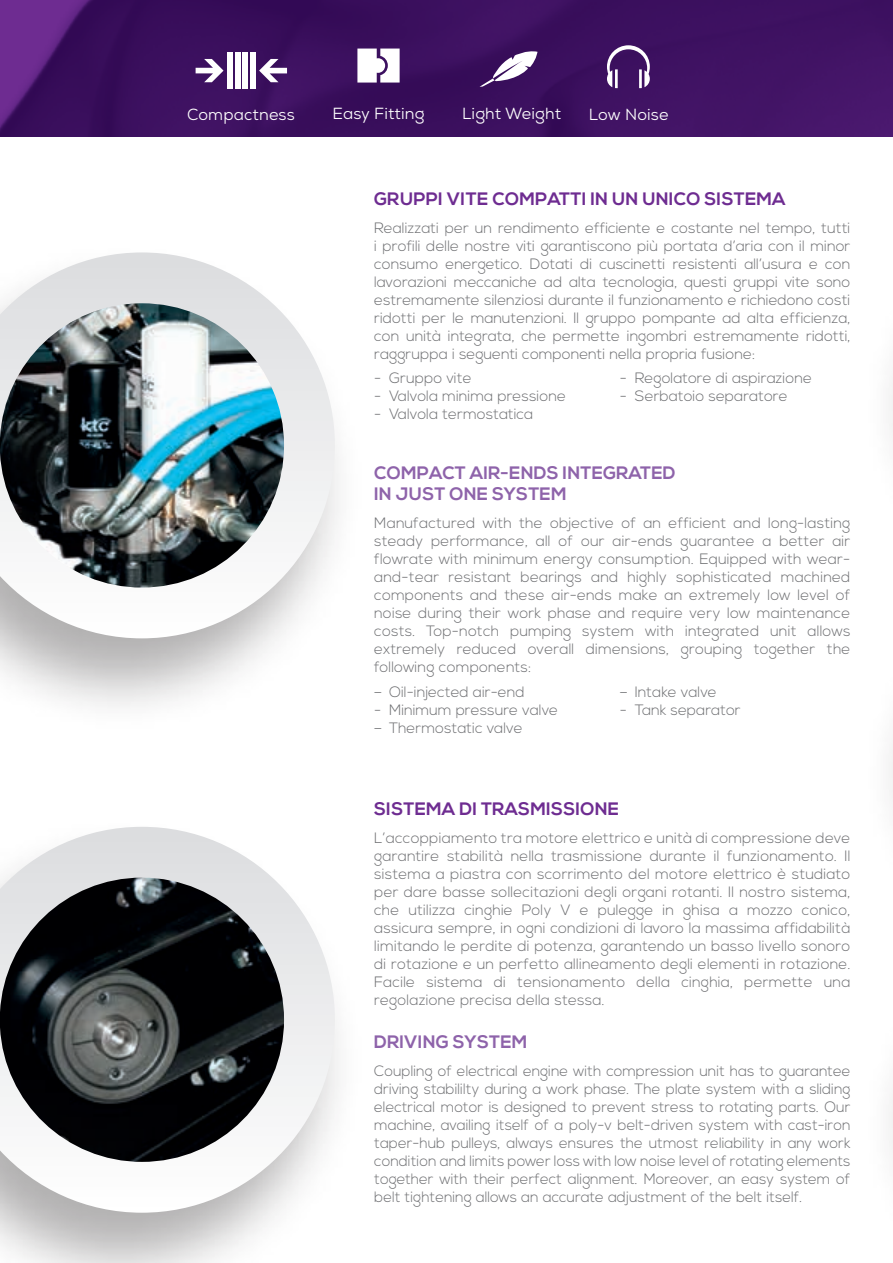
<style>
.page{position:relative;width:893px;height:1263px;background:#fff}
.page>*{position:absolute;margin:0;border:0;box-sizing:border-box;transform-origin:0 0}
.t1{font:700 18px "Nexa";letter-spacing:.01em;color:#6e2c91}
.t2{font:700 18px/21px "Nexa";letter-spacing:.01em;color:#8e63aa}
.t3{font:16.05px "Nexa";letter-spacing:.01em;color:#fff}
.t4{font:300 15px/18px "Nexa";color:#6c6d70;text-align:justify}
</style>
<div class="page">
<div style="left:0;top:817px;width:365px;height:446px;background:#231f20;opacity:.35"></div>
<svg style="left:0;top:827px;width:335px;height:386px"></svg>
<img style="left:0;top:878px;width:284px;height:284px;border-radius:140px">
<div style="left:0;top:243px;width:365px;height:488px;background:#231f20;opacity:.35"></div>
<svg style="left:0;top:252px;width:335px;height:386px"></svg>
<img style="left:0;top:303px;width:284px;height:284px;border-radius:140px">
<img style="left:0;top:0;width:893px;height:136px">
<svg style="left:196px;top:59px;width:28px;height:23px"></svg>
<svg style="left:259px;top:59px;width:28px;height:23px"></svg>
<div style="left:227px;top:53px;width:6px;height:36px;background:#fff"></div>
<div style="left:235px;top:53px;width:5px;height:36px;background:#fff"></div>
<div style="left:250px;top:53px;width:5px;height:36px;background:#fff"></div>
<div style="left:242px;top:53px;width:6px;height:36px;background:#fff"></div>
<svg style="left:357px;top:49px;width:43px;height:34px"></svg>
<svg style="left:607px;top:45px;width:43px;height:43px"></svg>
<svg style="left:479px;top:50px;width:58px;height:37px"></svg>
<p class="t3" style="left:187px;top:104px;width:109px">Compactness</p>
<p class="t3" style="left:332px;top:103px;width:94px">Easy Fitting</p>
<p class="t3" style="left:462px;top:103px;width:100px">Light Weight</p>
<p class="t3" style="left:589px;top:104px;width:81px">Low Noise</p>
<p class="t1" style="left:374px;top:188px;width:413px">GRUPPI VITE COMPATTI IN UN UNICO SISTEMA</p>
<p class="t4" style="left:374px;top:220px;width:478px">Realizzati per un rendimento efficiente e costante nel tempo, tutti i profili delle nostre viti garantiscono più portata d’aria con il minor consumo energetico. Dotati di cuscinetti resistenti all’usura e con lavorazioni meccaniche ad alta tecnologia, questi gruppi vite sono estremamente silenziosi durante il funzionamento e richiedono costi ridotti per le manutenzioni. Il gruppo pompante ad alta efficienza, con unità integrata, che permette ingombri estremamente ridotti, raggruppa i seguenti componenti nella propria fusione:</p>
<p class="t4" style="left:374px;top:370px;width:99px">- Gruppo vite</p>
<p class="t4" style="left:374px;top:388px;width:193px">- Valvola minima pressione</p>
<p class="t4" style="left:374px;top:406px;width:161px">- Valvola termostatica</p>
<p class="t4" style="left:620px;top:370px;width:193px">- Regolatore di aspirazione</p>
<p class="t4" style="left:620px;top:388px;width:169px">- Serbatoio separatore</p>
<p class="t2" style="left:374px;top:463px;width:303px">COMPACT AIR-ENDS INTEGRATED<br>IN JUST ONE SYSTEM</p>
<p class="t4" style="left:374px;top:515px;width:478px">Manufactured with the objective of an efficient and long-lasting steady performance, all of our air-ends guarantee a better air flowrate with minimum energy consumption. Equipped with wear&shy;and-tear resistant bearings and highly sophisticated machined components and these air-ends make an extremely low level of noise during their work phase and require very low maintenance costs. Top-notch pumping system with integrated unit allows extremely reduced overall dimensions, grouping together the following components:</p>
<p class="t4" style="left:374px;top:684px;width:152px">– Oil-injected air-end</p>
<p class="t4" style="left:374px;top:702px;width:185px">- Minimum pressure valve</p>
<p class="t4" style="left:374px;top:720px;width:150px">– Thermostatic valve</p>
<p class="t4" style="left:620px;top:684px;width:98px">– Intake valve</p>
<p class="t4" style="left:620px;top:702px;width:122px">- Tank separator</p>
<p class="t1" style="left:374px;top:798px;width:246px">SISTEMA DI TRASMISSIONE</p>
<p class="t4" style="left:374px;top:830px;width:478px">L’accoppiamento tra motore elettrico e unità di compressione deve garantire stabilità nella trasmissione durante il funzionamento. Il sistema a piastra con scorrimento del motore elettrico è studiato per dare basse sollecitazioni degli organi rotanti. Il nostro sistema, che utilizza cinghie Poly V e pulegge in ghisa a mozzo conico, assicura sempre, in ogni condizioni di lavoro la massima affidabilità limitando le perdite di potenza, garantendo un basso livello sonoro di rotazione e un perfetto allineamento degli elementi in rotazione.<br>Facile sistema di tensionamento della cinghia, permette una regolazione precisa della stessa.</p>
<p class="t2" style="left:374px;top:1032px;width:155px">DRIVING SYSTEM</p>
<p class="t4" style="left:374px;top:1063px;width:478px">Coupling of electrical engine with compression unit has to guarantee driving stabililty during a work phase. The plate system with a sliding electrical motor is designed to prevent stress to rotating parts. Our machine, availing itself of a poly-v belt-driven system with cast-iron taper-hub pulleys, always ensures the utmost reliability in any work condition and limits power loss with low noise level of rotating elements together with their perfect alignment. Moreover, an easy system of belt tightening allows an accurate adjustment of the belt itself.</p>
</div>
